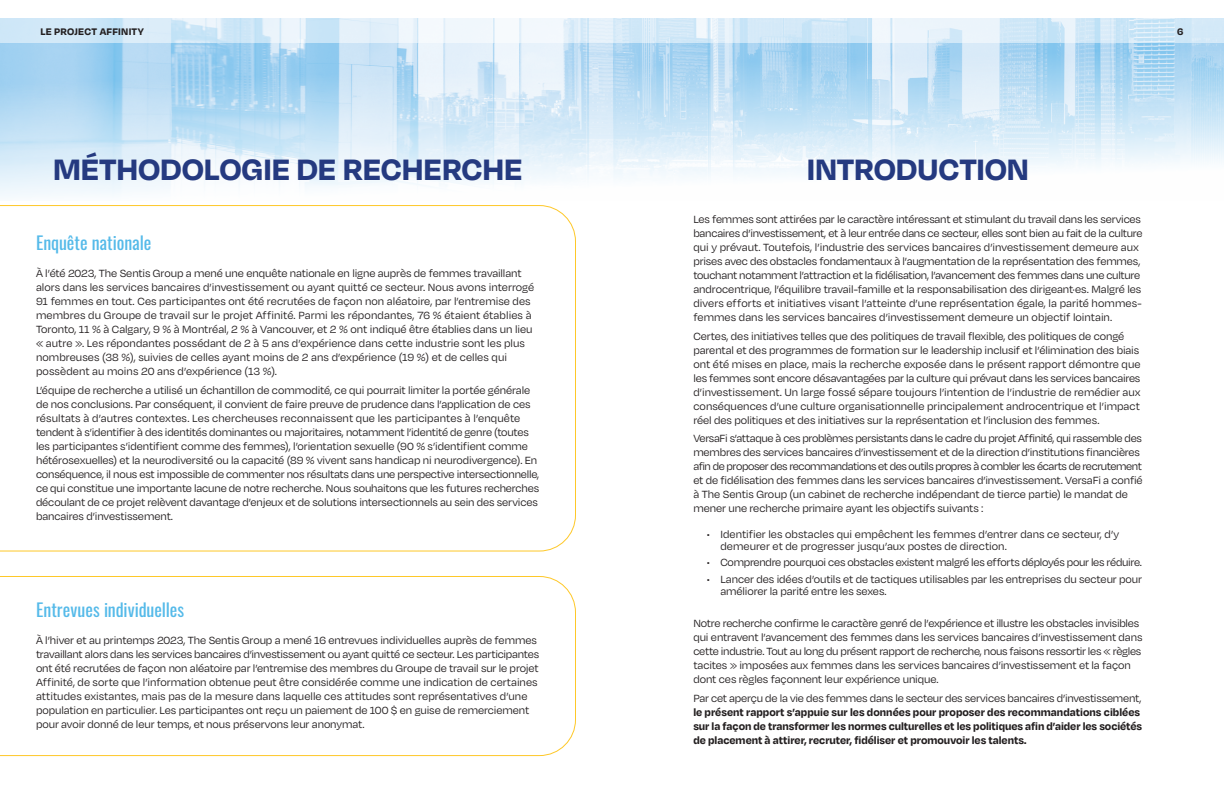
<style>
.page{position:relative;width:1224px;height:792px;background:#fff}
.page>*{position:absolute;margin:0;border:0;box-sizing:border-box;transform-origin:0 0}
.t1{font:700 34px "Degular";letter-spacing:-.005em;color:#253a80}
.Subhead{font:18px "Oswald";letter-spacing:-.005em;color:#55bae9}
.Body_3{font:12px/14px "Degular";letter-spacing:-.005em;color:#231f20}
.Body{font:12px/14px "Degular";letter-spacing:-.01em;color:#231f20}
.Body-2{font:700 12px/14px "Degular";color:#231f20}
.Body_3-2{font:12px "Degular";letter-spacing:-.025em;color:#231f20}
.t2{font:700 11px "Degular";letter-spacing:.02em;color:#231f20}
.s1{font-weight:400}
</style>
<div class="page">
<img style="left:0;top:43px;width:1224px;height:154px">
<svg style="left:0;top:18px;width:1224px;height:25px;background:#daecf9"></svg>
<svg style="left:0;top:205px;width:576px;height:347px"></svg>
<svg style="left:0;top:576px;width:576px;height:180px"></svg>
<p class="t2" style="left:40px;top:24px;width:105px">LE PROJECT AFFINITY</p>
<p class="t2" style="left:1177px;top:24px;width:8px">6</p>
<p class="t1" style="left:53px;top:147px;width:471px">MÉTHODOLOGIE DE RECHERCHE</p>
<p class="Subhead" style="left:36px;top:226px;width:117px">Enquête nationale</p>
<p class="Body_3" style="left:36px;top:266px;width:500px">À l’été 2023, The Sentis Group a mené une enquête nationale en ligne auprès de femmes travaillant alors dans les services bancaires d’investissement ou ayant quitté ce secteur. Nous avons interrogé 91 femmes en tout. Ces participantes ont été recrutées de façon non aléatoire, par l’entremise des membres du Groupe de travail sur le projet Affinité. Parmi les répondantes, 76 % étaient établies à Toronto, 11 % à Calgary, 9 % à Montréal, 2 % à Vancouver, et 2 % ont indiqué être établies dans un lieu « autre ». Les répondantes possédant de 2 à 5 ans d’expérience dans cette industrie sont les plus nombreuses (38 %), suivies de celles ayant moins de 2 ans d’expérience (19 %) et de celles qui possèdent au moins 20 ans d’expérience (13 %).</p>
<p class="Body_3" style="left:36px;top:382px;width:505px">L’équipe de recherche a utilisé un échantillon de commodité, ce qui pourrait limiter la portée générale de nos conclusions. Par conséquent, il convient de faire preuve de prudence dans l’application de ces résultats à d’autres contextes. Les chercheuses reconnaissent que les participantes à l’enquête tendent à s’identifier à des identités dominantes ou majoritaires, notamment l’identité de genre (toutes les participantes s’identifient comme des femmes), l’orientation sexuelle (90 % s’identifient comme hétérosexuelles) et la neurodiversité ou la capacité (89 % vivent sans handicap ni neurodivergence). En conséquence, il nous est impossible de commenter nos résultats dans une perspective intersectionnelle, ce qui constitue une importante lacune de notre recherche. Nous souhaitons que les futures recherches découlant de ce projet relèvent davantage d’enjeux et de solutions intersectionnels au sein des services bancaires d’investissement.</p>
<p class="Subhead" style="left:36px;top:593px;width:150px">Entrevues individuelles</p>
<p class="Body_3" style="left:36px;top:633px;width:505px">À l’hiver et au printemps 2023, The Sentis Group a mené 16 entrevues individuelles auprès de femmes travaillant alors dans les services bancaires d’investissement ou ayant quitté ce secteur. Les participantes ont été recrutées de façon non aléatoire par l’entremise des membres du Groupe de travail sur le projet Affinité, de sorte que l’information obtenue peut être considérée comme une indication de certaines attitudes existantes, mais pas de la mesure dans laquelle ces attitudes sont représentatives d’une population en particulier. Les participantes ont reçu un paiement de 100 $ en guise de remerciement pour avoir donné de leur temps, et nous préservons leur anonymat.</p>
<p class="t1" style="left:807px;top:147px;width:224px">INTRODUCTION</p>
<p class="Body" style="left:693px;top:212px;width:451px">Les femmes sont attirées par le caractère intéressant et stimulant du travail dans les services bancaires d’investissement, et à leur entrée dans ce secteur, elles sont bien au fait de la culture qui y prévaut. Toutefois, l’industrie des services bancaires d’investissement demeure aux prises avec des obstacles fondamentaux à l’augmentation de la représentation des femmes, touchant notamment l’attraction et la fidélisation, l’avancement des femmes dans une culture androcentrique, l’équilibre travail-famille et la responsabilisation des dirigeant·es. Malgré les divers efforts et initiatives visant l’atteinte d’une représentation égale, la parité hommes&shy;femmes dans les services bancaires d’investissement demeure un objectif lointain.</p>
<p class="Body" style="left:693px;top:329px;width:449px">Certes, des initiatives telles que des politiques de travail flexible, des politiques de congé parental et des programmes de formation sur le leadership inclusif et l’élimination des biais ont été mises en place, mais la recherche exposée dans le présent rapport démontre que les femmes sont encore désavantagées par la culture qui prévaut dans les services bancaires d’investissement. Un large fossé sépare toujours l’intention de l’industrie de remédier aux conséquences d’une culture organisationnelle principalement androcentrique et l’impact réel des politiques et des initiatives sur la représentation et l’inclusion des femmes.</p>
<p class="Body" style="left:693px;top:431px;width:451px">VersaFi s’attaque à ces problèmes persistants dans le cadre du projet Affinité, qui rassemble des membres des services bancaires d’investissement et de la direction d’institutions financières afin de proposer des recommandations et des outils propres à combler les écarts de recrutement et de fidélisation des femmes dans les services bancaires d’investissement. VersaFi a confié à The Sentis Group (un cabinet de recherche indépendant de tierce partie) le mandat de mener une recherche primaire ayant les objectifs suivants :</p>
<p class="Body_3" style="left:720px;top:528px;width:400px;line-height:12px;text-indent:-14px">• Identifier les obstacles qui empêchent les femmes d’entrer dans ce secteur, d’y demeurer et de progresser jusqu’aux postes de direction.</p>
<p class="Body_3-2" style="left:707px;top:555px;width:437px">• Comprendre pourquoi ces obstacles existent malgré les efforts déployés pour les réduire.</p>
<p class="Body_3" style="left:720px;top:573px;width:423px;line-height:12px;text-indent:-14px">• Lancer des idées d’outils et de tactiques utilisables par les entreprises du secteur pour améliorer la parité entre les sexes.</p>
<p class="Body" style="left:693px;top:616px;width:451px">Notre recherche confirme le caractère genré de l’expérience et illustre les obstacles invisibles qui entravent l’avancement des femmes dans les services bancaires d’investissement dans cette industrie. Tout au long du présent rapport de recherche, nous faisons ressortir les « règles tacites » imposées aux femmes dans les services bancaires d’investissement et la façon dont ces règles façonnent leur expérience unique.</p>
<p class="Body-2" style="left:693px;top:690px;width:450px"><span class="s1">Par cet aperçu de la vie des femmes dans le secteur des services bancaires d’investissement, </span>le présent rapport s’appuie sur les données pour proposer des recommandations ciblées sur la façon de transformer les normes culturelles et les politiques afin d’aider les sociétés de placement à attirer, recruter, fidéliser et promouvoir les talents.</p>
</div>
